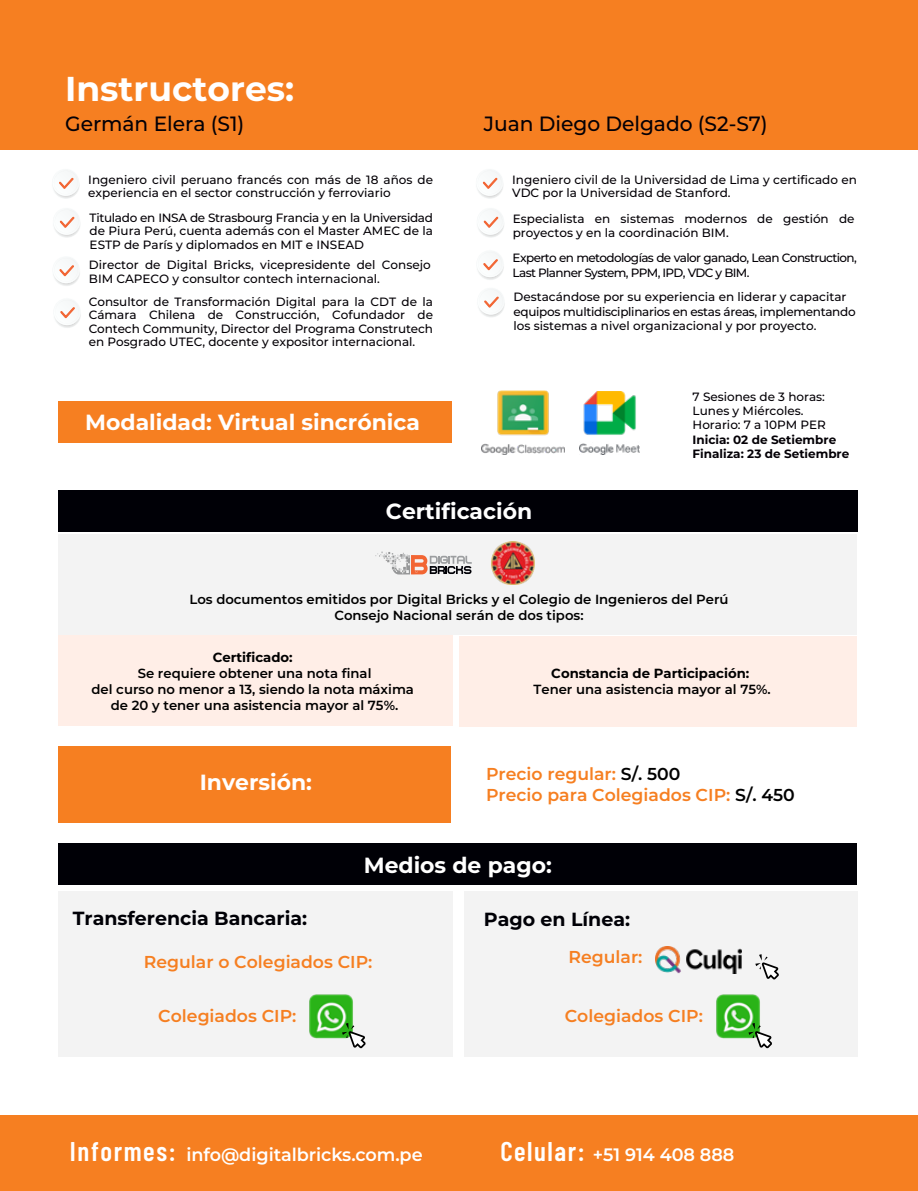
<style>
.page{position:relative;width:918px;height:1191px;background:#fff}
.page>*{position:absolute;margin:0;border:0;box-sizing:border-box;transform-origin:0 0}
.t1{font:700 34.5px "Montserrat";color:#fff}
.t2{font:700 21.9px "Montserrat";color:#fff}
.t3{font:500 20.7px "Montserrat";letter-spacing:-.005em;color:#040006}
.t4{font:700 19.05px "Montserrat";color:#000006}
.t5{font:600 18px "Montserrat";color:#fff}
.t6{font:600 17.25px/20.7px "Montserrat";color:#f67f21}
.t7{font:600 13.2px/15.9px "Montserrat";color:#000;text-align:center}
.t8{font:700 13.2px "Montserrat";color:#000}
.t9{font:500 12px/13.5px "Montserrat";color:#040006}
.t10{font:500 12px/14.4px "Montserrat";letter-spacing:-.05em;color:#040006}
.t11{font:700 12px/14.4px "Montserrat";color:#040006}
.s1{color:#000}
.s2{font-family:"Barlow Condensed";font-size:27px}
</style>
<div class="page">
<div style="left:0;top:1116px;width:918px;height:75px;background:#f67f21"></div>
<div style="left:0;top:0;width:918px;height:150px;background:#f67f21"></div>
<svg style="left:476px;top:171px;width:28px;height:28px"></svg>
<div style="left:476px;top:169px;width:27px;height:27px;background:#f6f8f9;border-radius:13px"></div>
<svg style="left:478px;top:177px;width:23px;height:17px"></svg>
<div style="left:58px;top:490px;width:800px;height:41px;background:#000006"></div>
<div style="left:58px;top:534px;width:799px;height:101px;background:#f3f3f3"></div>
<div style="left:58px;top:891px;width:395px;height:165px;background:#f3f3f3"></div>
<div style="left:464px;top:891px;width:393px;height:165px;background:#f3f3f3"></div>
<div style="left:58px;top:746px;width:393px;height:77px;background:#f67f21"></div>
<div style="left:58px;top:844px;width:799px;height:41px;background:#000006"></div>
<div style="left:58px;top:635px;width:395px;height:91px;background:#ffeee7"></div>
<div style="left:459px;top:636px;width:398px;height:90px;background:#ffeee7"></div>
<svg style="left:476px;top:210px;width:29px;height:28px"></svg>
<div style="left:477px;top:208px;width:27px;height:27px;background:#f6f8f9;border-radius:13px"></div>
<svg style="left:479px;top:216px;width:23px;height:17px"></svg>
<svg style="left:476px;top:252px;width:28px;height:28px"></svg>
<div style="left:476px;top:250px;width:28px;height:27px;background:#f6f8f9;border-radius:14px"></div>
<svg style="left:478px;top:259px;width:24px;height:17px"></svg>
<svg style="left:477px;top:290px;width:28px;height:28px"></svg>
<svg style="left:477px;top:287px;width:28px;height:28px"></svg>
<svg style="left:478px;top:288px;width:26px;height:27px"></svg>
<svg style="left:479px;top:289px;width:24px;height:24px"></svg>
<img style="left:655px;top:947px;width:87px;height:26px">
<img style="left:716px;top:994px;width:44px;height:44px">
<img style="left:482px;top:391px;width:83px;height:64px">
<img style="left:580px;top:443px;width:59px;height:12px">
<img style="left:583px;top:391px;width:53px;height:44px">
<svg style="left:375px;top:552px;width:97px;height:22px"></svg>
<img style="left:491px;top:541px;width:44px;height:44px">
<svg style="left:755px;top:954px;width:24px;height:26px"></svg>
<svg style="left:748px;top:1023px;width:24px;height:25px"></svg>
<img style="left:309px;top:994px;width:44px;height:44px">
<svg style="left:342px;top:1023px;width:24px;height:25px"></svg>
<div style="left:58px;top:402px;width:393px;height:41px;background:#f67f21"></div>
<svg style="left:52px;top:171px;width:28px;height:28px"></svg>
<div style="left:52px;top:169px;width:27px;height:27px;background:#f7f8f9;border-radius:13px"></div>
<svg style="left:54px;top:177px;width:24px;height:17px"></svg>
<svg style="left:53px;top:210px;width:28px;height:28px"></svg>
<div style="left:53px;top:208px;width:27px;height:27px;background:#f6f8f9;border-radius:13px"></div>
<svg style="left:55px;top:216px;width:23px;height:17px"></svg>
<svg style="left:52px;top:258px;width:28px;height:28px"></svg>
<div style="left:53px;top:256px;width:27px;height:27px;background:#f9fbfb;border-radius:14px"></div>
<div style="left:53px;top:257px;width:27px;height:26px;background:#f6f8f8;border-radius:13px"></div>
<svg style="left:54px;top:265px;width:24px;height:17px"></svg>
<svg style="left:53px;top:300px;width:28px;height:28px"></svg>
<div style="left:53px;top:298px;width:28px;height:27px;background:#f6f8f9;border-radius:14px"></div>
<svg style="left:55px;top:307px;width:24px;height:17px"></svg>
<h1 class="t1" style="left:65px;top:64px;width:231px">Instructores:</h1>
<h3 class="t3" style="left:65px;top:110px;width:181px">Germán Elera (S1)</h3>
<p class="t9" style="left:88px;top:172px;width:346px">Ingeniero civil peruano francés con más de 18 años de experiencia en el sector construcción y ferroviario</p>
<p class="t9" style="left:90px;top:210px;width:345px;text-align:justify">Titulado en INSA de Strasbourg Francia y en la Universidad de Piura Perú, cuenta además con el Master AMEC de la ESTP de París y diplomados en MIT e INSEAD</p>
<p class="t9" style="left:89px;top:257px;width:343px;line-height:14.4px">Director de Digital Bricks, vicepresidente del Consejo<br>BIM CAPECO y consultor contech internacional.</p>
<p class="t9" style="left:89px;top:294px;width:346px;text-align:justify">Consultor de Transformación Digital para la CDT de la Cámara Chilena de Construcción, Cofundador de Contech Community, Director del Programa Construtech en Posgrado UTEC, docente y expositor internacional.</p>
<h2 class="t2" style="left:85px;top:407px;width:336px">Modalidad: Virtual sincrónica</h2>
<h3 class="t3" style="left:484px;top:110px;width:285px">Juan Diego Delgado (S2-S7)</h3>
<p class="t9" style="left:512px;top:172px;width:346px">Ingeniero civil de la Universidad de Lima y certificado en<br>VDC por la Universidad de Stanford.</p>
<p class="t9" style="left:513px;top:211px;width:343px;line-height:14.4px">Especialista en sistemas modernos de gestión de proyectos y en la coordinación BIM.</p>
<p class="t10" style="left:513px;top:250px;width:346px">Experto en metodologías de valor ganado, Lean Construction,<br>Last Planner System, PPM, IPD, VDC y BIM.</p>
<p class="t9" style="left:514px;top:289px;width:344px;line-height:14.4px">Destacándose por su experiencia en liderar y capacitar equipos multidisciplinarios en estas áreas, implementando los sistemas a nivel organizacional y por proyecto.</p>
<p class="t9" style="left:693px;top:389px;width:135px;line-height:14.4px">7 Sesiones de 3 horas:<br>Lunes y Miércoles.<br>Horario: 7 a 10PM PER</p>
<p class="t11" style="left:693px;top:432px;width:158px">Inicia: 02 de Setiembre<br>Finaliza: 23 de Setiembre</p>
<h2 class="t2" style="left:386px;top:496px;width:148px">Certificación</h2>
<p class="t7" style="left:189px;top:591px;width:541px">Los documentos emitidos por Digital Bricks y el Colegio de Ingenieros del Perú<br>Consejo Nacional serán de dos tipos:</p>
<p class="t8" style="left:213px;top:648px;width:81px">Certificado:</p>
<p class="t7" style="left:92px;top:665px;width:324px">Se requiere obtener una nota final<br>del curso no menor a 13, siendo la nota máxima de 20 y tener una asistencia mayor al 75%.</p>
<p class="t8" style="left:551px;top:664px;width:199px">Constancia de Participación:</p>
<p class="t7" style="left:534px;top:681px;width:239px">Tener una asistencia mayor al 75%.</p>
<h2 class="t2" style="left:200px;top:767px;width:114px">Inversión:</h2>
<h3 class="t6" style="left:486px;top:763px;width:310px">Precio regular: <span class="s1">S/. 500<br></span>Precio para Colegiados CIP: <span class="s1">S/. 450</span></h3>
<h2 class="t2" style="left:364px;top:849px;width:189px">Medios de pago:</h2>
<h3 class="t4" style="left:73px;top:905px;width:236px">Transferencia Bancaria:</h3>
<h3 class="t4" style="left:484px;top:905px;width:148px">Pago en Línea:</h3>
<h3 class="t6" style="left:144px;top:951px;width:230px">Regular o Colegiados CIP:</h3>
<h3 class="t6" style="left:158px;top:1005px;width:140px">Colegiados CIP:</h3>
<h3 class="t6" style="left:569px;top:946px;width:75px">Regular:</h3>
<h3 class="t6" style="left:565px;top:1005px;width:140px">Colegiados CIP:</h3>
<h3 class="t5" style="left:70px;top:1142px;width:354px"><span class="s2">Informes:</span> info@digitalbricks.com.pe</h3>
<h3 class="t5" style="left:500px;top:1142px;width:236px"><span class="s2">Celular:</span> +51 914 408 888</h3>
</div>
